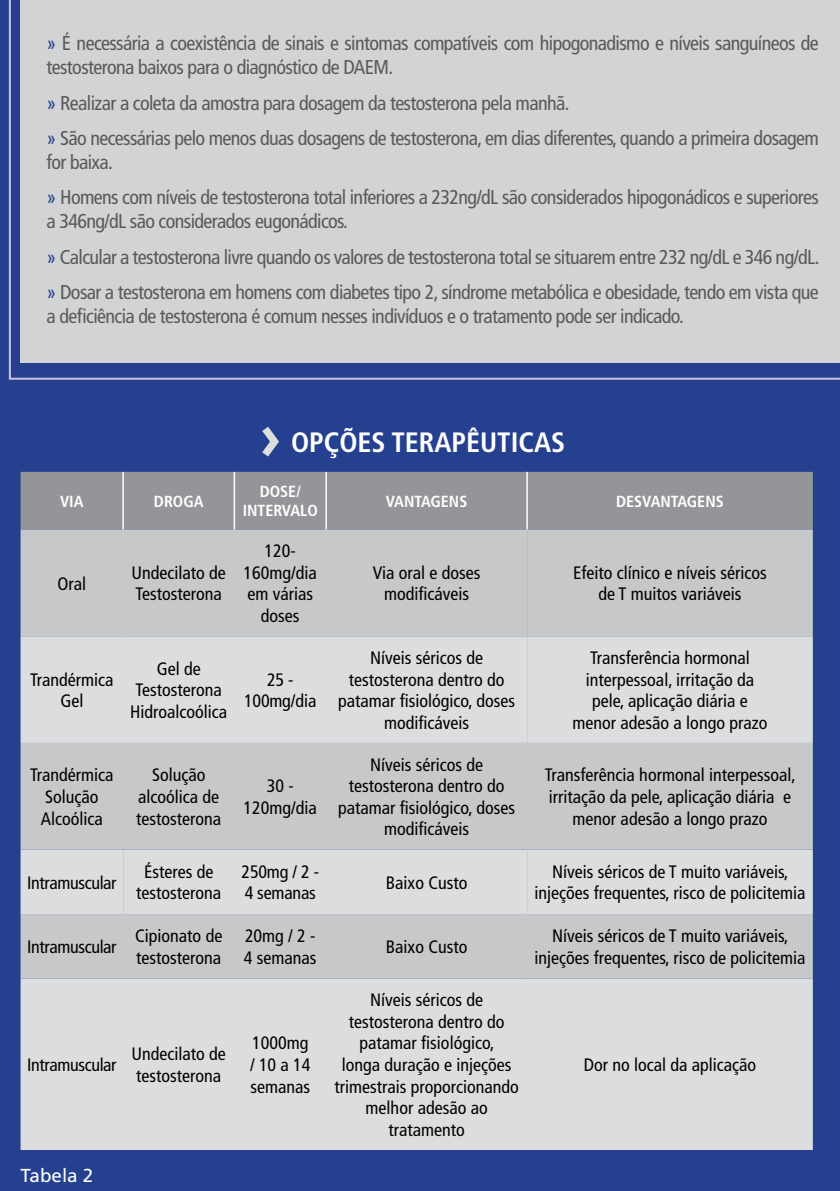
<style>
.page{position:relative;width:840px;height:1191px;background:#fff}
.page>*{position:absolute;margin:0;border:0;box-sizing:border-box;transform-origin:0 0}
.t1{font:700 condensed 28px "Frutiger";color:#fff}
.t2{font:condensed 20px/35.4px "Frutiger";letter-spacing:-.03em;color:#58595b}
.t3{font:18.8px "Frutiger";color:#fff}
.t4{font:condensed 18px/21.6px "Frutiger";color:#000;text-align:center}
.t5{font:condensed 18px "Frutiger";letter-spacing:-.02em;color:#000}
.t6{font:700 condensed 16px/19.2px "Frutiger";color:#fff;text-align:center}
.s1{color:#25408f}
</style>
<div class="page">
<div style="left:0;top:0;width:839px;height:1191px;background:#25408f"></div>
<div style="left:9px;top:0;width:830px;height:380px;background:#d1d3d4"></div>
<div style="left:21px;top:472px;width:791px;height:57px;background:#939598"></div>
<div style="left:21px;top:529px;width:791px;height:107px;background:#c7c8ca"></div>
<svg style="left:21px;top:636px;width:791px;height:514px;background:#d4d5d7"></svg>
<hr style="left:526px;top:743px;width:1px;height:106px;background:#c7c8ca">
<hr style="left:526px;top:914px;width:1px;height:64px;background:#c7c8ca">
<hr style="left:122px;top:472px;width:2px;height:57px;background:#fff">
<hr style="left:526px;top:472px;width:1px;height:57px;background:#fff">
<hr style="left:233px;top:472px;width:2px;height:57px;background:#fff">
<hr style="left:325px;top:472px;width:2px;height:57px;background:#fff">
<svg style="left:262px;top:426px;width:17px;height:31px"></svg>
<p class="t2" style="left:47px;top:31px;width:773px;line-height:24px"><span class="s1">»</span> É necessária a coexistência de sinais e sintomas compatíveis com hipogonadismo e níveis sanguíneos de testosterona baixos para o diagnóstico de DAEM.</p>
<p class="t2" style="left:47px;top:85px;width:773px"><span class="s1">»</span> Realizar a coleta da amostra para dosagem da testosterona pela manhã.<br><span class="s1">»</span> São necessárias pelo menos duas dosagens de testosterona, em dias diferentes, quando a primeira dosagem</p>
<p class="t2" style="left:47px;top:144px;width:773px">for baixa.<br><span class="s1">»</span> Homens com níveis de testosterona total inferiores a 232ng/dL são considerados hipogonádicos e superiores</p>
<p class="t2" style="left:47px;top:204px;width:774px">a 346ng/dL são considerados eugonádicos.<br><span class="s1">»</span> Calcular a testosterona livre quando os valores de testosterona total se situarem entre 232 ng/dL e 346 ng/dL. <span class="s1">»</span> Dosar a testosterona em homens com diabetes tipo 2, síndrome metabólica e obesidade, tendo em vista que</p>
<p class="t2" style="left:47px;top:298px;width:638px">a deficiência de testosterona é comum nesses indivíduos e o tratamento pode ser indicado.</p>
<h1 class="t1" style="left:291px;top:425px;width:275px">OPÇÕES TERAPÊUTICAS</h1>
<p class="t6" style="left:60px;top:491px;width:25px">VIA</p>
<p class="t6" style="left:154px;top:491px;width:51px">DROGA</p>
<p class="t6" style="left:242px;top:482px;width:76px">DOSE/<br>INTERVALO</p>
<p class="t6" style="left:385px;top:491px;width:83px">VANTAGENS</p>
<p class="t6" style="left:615px;top:491px;width:109px">DESVANTAGENS</p>
<p class="t4" style="left:57px;top:573px;width:30px">Oral</p>
<p class="t4" style="left:131px;top:562px;width:96px;text-align:left">Undecilato de<br>Testosterona</p>
<p class="t4" style="left:243px;top:540px;width:75px">120-<br>160mg/dia em várias doses</p>
<p class="t4" style="left:30px;top:668px;width:85px">Trandérmica<br>Gel</p>
<p class="t4" style="left:130px;top:658px;width:99px">Gel de<br>Testosterona<br>Hidroalcoólica</p>
<p class="t4" style="left:244px;top:668px;width:74px">25 -<br>100mg/dia</p>
<p class="t4" style="left:30px;top:764px;width:85px">Trandérmica<br>Solução<br>Alcoólica</p>
<p class="t4" style="left:136px;top:764px;width:86px">Solução alcoólica de testosterona</p>
<p class="t4" style="left:243px;top:775px;width:75px">30 -<br>120mg/dia</p>
<p class="t4" style="left:372px;top:562px;width:109px">Via oral e doses modificáveis</p>
<p class="t4" style="left:573px;top:562px;width:195px">Efeito clínico e níveis séricos de T muitos variáveis</p>
<p class="t4" style="left:338px;top:647px;width:178px">Níveis séricos de testosterona dentro do patamar fisiológico, doses modificáveis</p>
<p class="t4" style="left:572px;top:647px;width:196px">Transferência hormonal interpessoal, irritação da pele, aplicação diária e menor adesão a longo prazo</p>
<p class="t4" style="left:338px;top:753px;width:178px">Níveis séricos de testosterona dentro do patamar fisiológico, doses modificáveis</p>
<p class="t4" style="left:544px;top:764px;width:252px">Transferência hormonal interpessoal, irritação da pele, aplicação diária e menor adesão a longo prazo</p>
<p class="t5" style="left:27px;top:872px;width:91px">Intramuscular</p>
<p class="t4" style="left:136px;top:861px;width:86px">Ésteres de testosterona</p>
<p class="t4" style="left:241px;top:861px;width:79px;text-align:left">250mg / 2 -<br>4 semanas</p>
<p class="t4" style="left:386px;top:871px;width:83px">Baixo Custo</p>
<p class="t4" style="left:534px;top:861px;width:272px">Níveis séricos de T muito variáveis, injeções frequentes, risco de policitemia</p>
<p class="t5" style="left:27px;top:936px;width:91px">Intramuscular</p>
<p class="t4" style="left:135px;top:925px;width:88px;text-align:left">Cipionato de testosterona</p>
<p class="t4" style="left:244px;top:925px;width:74px;text-align:left">20mg / 2 -<br>4 semanas</p>
<p class="t4" style="left:386px;top:936px;width:83px">Baixo Custo</p>
<p class="t4" style="left:534px;top:925px;width:272px">Níveis séricos de T muito variáveis, injeções frequentes, risco de policitemia</p>
<p class="t5" style="left:27px;top:1054px;width:91px">Intramuscular</p>
<p class="t4" style="left:131px;top:1043px;width:96px;text-align:left">Undecilato de testosterona</p>
<p class="t4" style="left:250px;top:1032px;width:62px;text-align:justify">1000mg / 10 a 14 semanas</p>
<p class="t3" style="left:21px;top:1164px;width:74px">Tabela 2</p>
<p class="t4" style="left:334px;top:989px;width:186px">Níveis séricos de testosterona dentro do patamar fisiológico,<br>longa duração e injeções trimestrais proporcionando melhor adesão ao tratamento</p>
<p class="t4" style="left:583px;top:1054px;width:174px">Dor no local da aplicação</p>
</div>
